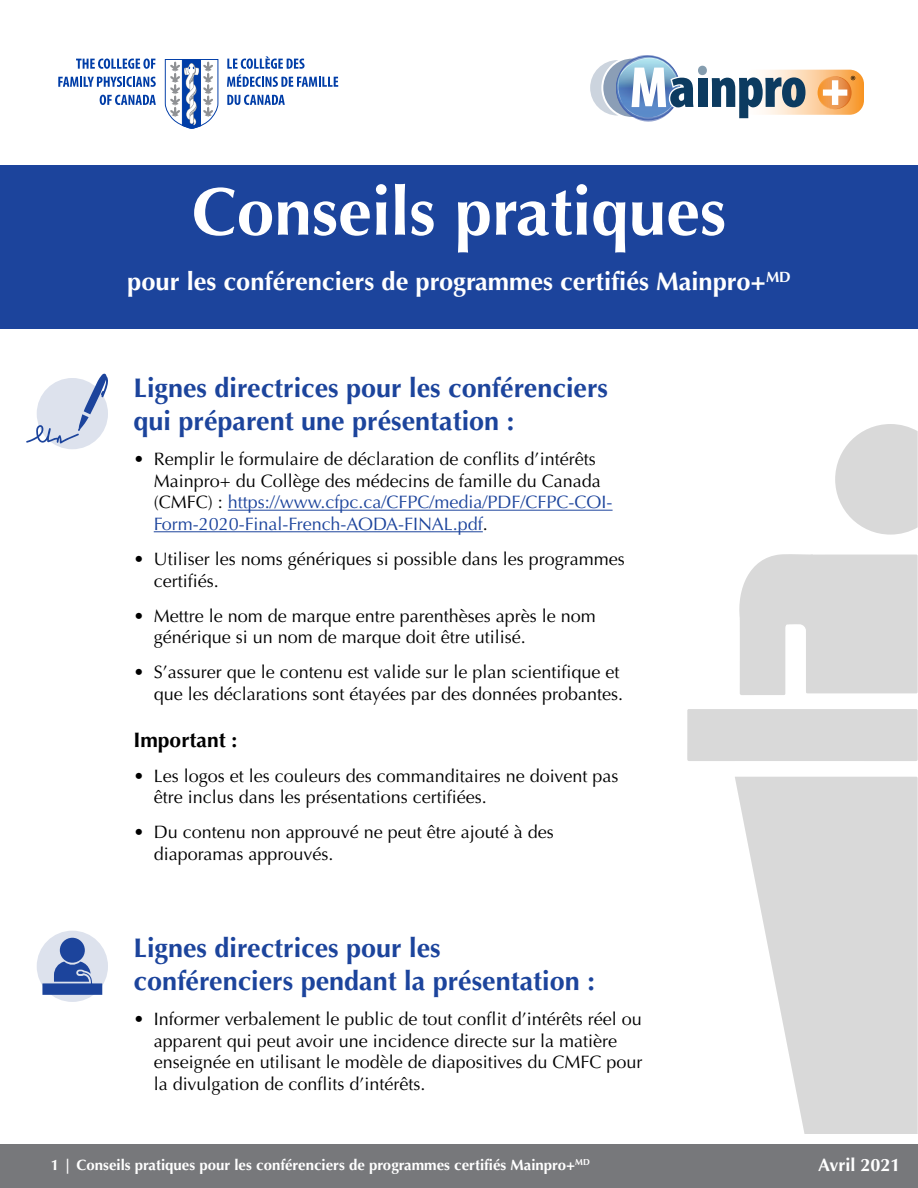
<style>
.page{position:relative;width:918px;height:1188px;background:#fff}
.page>*{position:absolute;margin:0;border:0;box-sizing:border-box;transform-origin:0 0}
.Heading1{font:700 67.5px "Optima";color:#fff}
.Heading{font:700 27px/33px "Optima";color:#1c449c}
.Heading1-2{font:700 25.5px "Optima";color:#fff}
.Heading2{font:700 21px "Optima";color:#000}
.bullets{font:18px/21.6px "Optima";color:#000}
.Heading2-2{font:700 18px "Optima";color:#fff}
.t1{font:700 15px "Optima";color:#fff}
.s1{color:#1c449c}
</style>
<div class="page">
<div style="left:37px;top:378px;width:71px;height:71px;background:#dde2ed;border-radius:50%"></div>
<svg style="left:227px;top:56px;width:111px;height:31px"></svg>
<svg style="left:227px;top:95px;width:58px;height:10px"></svg>
<svg style="left:76px;top:59px;width:79px;height:10px"></svg>
<svg style="left:58px;top:77px;width:98px;height:10px"></svg>
<svg style="left:100px;top:95px;width:56px;height:10px"></svg>
<svg style="left:164px;top:59px;width:55px;height:70px"></svg>
<svg style="left:590px;top:55px;width:274px;height:67px"></svg>
<div style="left:0;top:165px;width:918px;height:164px;background:#1c449c"></div>
<svg style="left:26px;top:373px;width:82px;height:71px"></svg>
<hr style="left:228px;top:510px;width:385px;height:1px;background:#1c449c">
<hr style="left:154px;top:531px;width:329px;height:1px;background:#1c449c">
<div style="left:37px;top:931px;width:71px;height:71px;background:#dde2ed;border-radius:50%"></div>
<svg style="left:42px;top:962px;width:60px;height:33px"></svg>
<div style="left:60px;top:938px;width:25px;height:25px;background:#1c449c;border-radius:50%"></div>
<div style="left:687px;top:709px;width:231px;height:52px;background:#d9d9d9"></div>
<svg style="left:735px;top:777px;width:183px;height:357px;fill:#d9d9d9"></svg>
<svg style="left:835px;top:424px;width:83px;height:111px"></svg>
<svg style="left:739px;top:554px;width:179px;height:141px;background:#dcdcdc"></svg>
<div style="left:0;top:1145px;width:918px;height:43px;background:#77787b"></div>
<p class="Heading1" style="left:192px;top:172px;width:536px">Conseils pratiques</p>
<p class="Heading1-2" style="left:127px;top:267px;width:665px">pour les conférenciers de programmes certifiés Mainpro+<sup>MD</sup></p>
<h1 class="Heading" style="left:134px;top:372px;width:476px">Lignes directrices pour les conférenciers qui préparent une présentation :</h1>
<p class="bullets" style="left:154px;top:449px;width:460px;text-indent:-20px">• Remplir le formulaire de déclaration de conflits d’intérêts Mainpro+ du Collège des médecins de famille du Canada (CMFC) : <span class="s1">https://www.cfpc.ca/CFPC/media/PDF/CFPC-COI-Form-2020-Final-French-AODA-FINAL.pdf</span>.</p>
<p class="bullets" style="left:154px;top:548px;width:472px;text-indent:-20px">• Utiliser les noms génériques si possible dans les programmes certifiés.</p>
<p class="bullets" style="left:154px;top:605px;width:444px;text-indent:-20px">• Mettre le nom de marque entre parenthèses après le nom générique si un nom de marque doit être utilisé.</p>
<p class="bullets" style="left:134px;top:662px;width:491px;text-align:right">• S’assurer que le contenu est valide sur le plan scientifique et que les déclarations sont étayées par des données probantes.</p>
<h2 class="Heading2" style="left:134px;top:727px;width:105px">Important :</h2>
<p class="bullets" style="left:154px;top:765px;width:466px;text-indent:-20px">• Les logos et les couleurs des commanditaires ne doivent pas être inclus dans les présentations certifiées.</p>
<p class="bullets" style="left:154px;top:822px;width:402px;text-indent:-20px">• Du contenu non approuvé ne peut être ajouté à des diaporamas approuvés.</p>
<h1 class="Heading" style="left:134px;top:932px;width:463px">Lignes directrices pour les conférenciers pendant la présentation :</h1>
<p class="bullets" style="left:154px;top:1008px;width:490px;text-indent:-20px">• Informer verbalement le public de tout conflit d’intérêts réel ou apparent qui peut avoir une incidence directe sur la matière enseignée en utilisant le modèle de diapositives du CMFC pour la divulgation de conflits d’intérêts.</p>
<p class="t1" style="left:51px;top:1156px;width:541px">1 | Conseils pratiques pour les conférenciers de programmes certifiés Mainpro+<sup>MD</sup></p>
<h2 class="Heading2-2" style="left:818px;top:1154px;width:84px">Avril 2021</h2>
</div>
